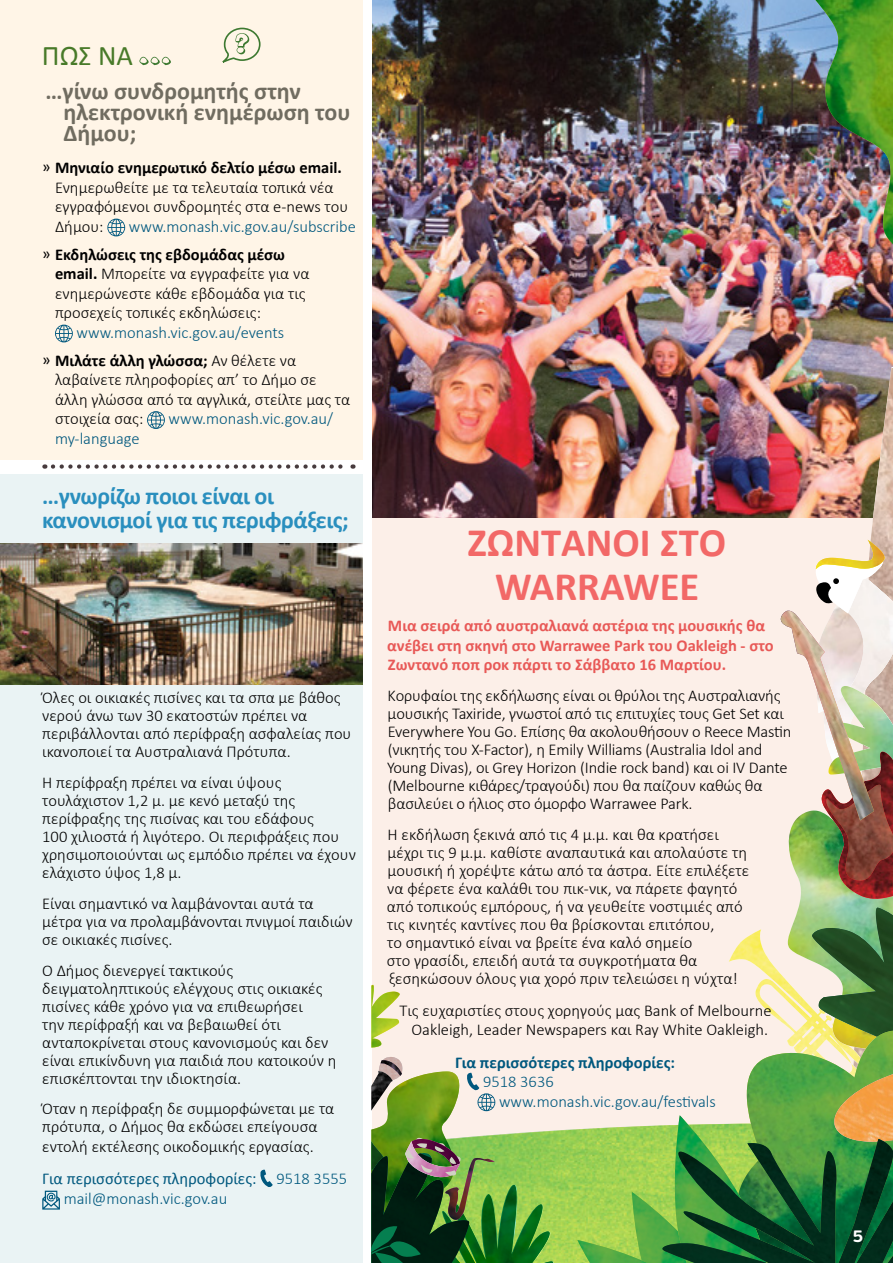
<style>
.page{position:relative;width:893px;height:1263px;background:#fff}
.page>*{position:absolute;margin:0;border:0;box-sizing:border-box;transform-origin:0 0}
.t1{font:700 40.5px/43.7px "Calibri";color:#f26867;text-align:center}
.t2{font:28.5px "Calibri";color:#487a29}
.t3{font:700 24px/21px "Calibri";color:#706c60}
.t4{font:700 24px/24px "Calibri";letter-spacing:-.02em;color:#2a8fbe}
.t5{font:300 16.5px/18px "Calibri";color:#000}
.t6{font:300 16.5px/28px "Calibri";color:#00587e}
.t7{font:700 16.5px/19.5px "Calibri";color:#e85957}
.t8{font:700 16.5px "Calibri";color:#00587e}
.t9{font:700 16.5px "Filson Soft";color:#fff}
.s1{font-weight:400}
.s2{font-weight:700}
.s3{font-weight:400;color:#000}
.s4{font-weight:700;color:#000}
.s5{color:#000}
.s6{font-weight:400;color:#00587e}
.s7{color:#00587e}
</style>
<div class="page">
<div style="left:372px;top:0;width:521px;height:1263px;background:#fcefe8"></div>
<div style="left:0;top:474px;width:363px;height:789px;background:#eaf3f4"></div>
<div style="left:0;top:0;width:363px;height:460px;background:#fff5e7"></div>
<svg style="left:139px;top:57px;width:32px;height:8px"></svg>
<svg style="left:222px;top:27px;width:39px;height:36px"></svg>
<svg style="left:107px;top:219px;width:18px;height:17px"></svg>
<svg style="left:55px;top:325px;width:18px;height:17px"></svg>
<svg style="left:147px;top:411px;width:18px;height:18px"></svg>
<svg style="left:53px;top:464px;width:300px;height:5px"></svg>
<svg style="left:260px;top:1169px;width:13px;height:18px"></svg>
<svg style="left:42px;top:1191px;width:18px;height:18px"></svg>
<img style="left:372px;top:0;width:521px;height:517px">
<img style="left:838px;top:368px;width:15px;height:150px">
<img style="left:853px;top:368px;width:40px;height:172px">
<svg style="left:577px;top:540px;width:316px;height:723px"></svg>
<img style="left:679px;top:1139px;width:214px;height:124px">
<img style="left:783px;top:290px;width:110px;height:40px">
<img style="left:793px;top:0;width:100px;height:271px">
<img style="left:815px;top:0;width:24px;height:120px">
<img style="left:0;top:543px;width:363px;height:142px">
<svg style="left:371px;top:984px;width:199px;height:279px"></svg>
<h2 class="t2" style="left:42px;top:37px;width:93px">ΠΩΣ ΝΑ</h2>
<h3 class="t3" style="left:64px;top:80px;width:288px;text-indent:-18px">…γίνω συνδρομητής στην ηλεκτρονική ενημέρωση του<br>Δήμου;</h3>
<p class="t5" style="left:55px;top:158px;width:295px;line-height:19.5px;text-indent:-13px"><span class="s1">ͫ</span> <span class="s2">Μηνιαίο ενημερωτικό δελτίο μέσω email.<br></span>Ενημερωθείτε με τα τελευταία τοπικά νέα εγγραφόμενοι συνδρομητές στα e-news του<br>Δήμου:</p>
<p class="t6" style="left:42px;top:212px;width:315px;text-indent:87px">www.monash.vic.gov.au/subscribe <span class="s3">ͫ</span> <span class="s4">Εκδηλώσεις της εβδομάδας μέσω</span></p>
<p class="t5" style="left:55px;top:264px;width:256px;line-height:19.5px"><span class="s2">email.</span> Μπορείτε να εγγραφείτε για να ενημερώνεστε κάθε εβδομάδα για τις προσεχείς τοπικές εκδηλώσεις:</p>
<p class="t6" style="left:42px;top:318px;width:256px;text-indent:34px">www.monash.vic.gov.au/events <span class="s3">ͫ</span> <span class="s4">Μιλάτε άλλη γλώσσα;</span> <span class="s5">Αν θέλετε να</span></p>
<p class="t5" style="left:55px;top:370px;width:297px;line-height:19.5px">λαβαίνετε πληροφορίες απ’ το Δήμο σε άλλη γλώσσα από τα αγγλικά, στείλτε μας τα στοιχεία σας:</p>
<p class="t6" style="left:169px;top:405px;width:166px">www.monash.vic.gov.au/</p>
<p class="t6" style="left:55px;top:424px;width:86px">my-language</p>
<h3 class="t4" style="left:42px;top:483px;width:308px">…γνωρίζω ποιοι είναι οι κανονισμοί για τις περιφράξεις;</h3>
<p class="t5" style="left:42px;top:689px;width:311px">Όλες οι οικιακές πισίνες και τα σπα με βάθος νερού άνω των 30 εκατοστών πρέπει να περιβάλλονται από περίφραξη ασφαλείας που ικανοποιεί τα Αυστραλιανά Πρότυπα.</p>
<p class="t5" style="left:42px;top:773px;width:315px">Η περίφραξη πρέπει να είναι ύψους τουλάχιστον 1,2 μ. με κενό μεταξύ της περίφραξης της πισίνας και του εδάφους<br>100 χιλιοστά ή λιγότερο. Οι περιφράξεις που χρησιμοποιούνται ως εμπόδιο πρέπει να έχουν ελάχιστο ύψος 1,8 μ.</p>
<p class="t5" style="left:42px;top:894px;width:312px">Είναι σημαντικό να λαμβάνονται αυτά τα μέτρα για να προλαμβάνονται πνιγμοί παιδιών σε οικιακές πισίνες.</p>
<p class="t5" style="left:42px;top:961px;width:296px">Ο Δήμος διενεργεί τακτικούς δειγματοληπτικούς ελέγχους στις οικιακές πισίνες κάθε χρόνο για να επιθεωρήσει<br>την περίφραξή και να βεβαιωθεί ότι ανταποκρίνεται στους κανονισμούς και δεν είναι επικίνδυνη για παιδιά που κατοικούν η επισκέπτονται την ιδιοκτησία.</p>
<p class="t5" style="left:42px;top:1100px;width:294px">Όταν η περίφραξη δε συμμορφώνεται με τα πρότυπα, ο Δήμος θα εκδώσει επείγουσα</p>
<p class="t5" style="left:42px;top:1130px;width:306px;line-height:32.2px">εντολή εκτέλεσης οικοδομικής εργασίας.<br><span class="s6">Για περισσότερες πληροφορίες:</span> <span class="s7">9518 3555</span></p>
<p class="t6" style="left:64px;top:1184px;width:165px">mail@monash.vic.gov.au</p>
<h1 class="t1" style="left:468px;top:519px;width:260px">ΖΩΝΤΑΝΟΙ ΣΤΟ<br>WARRAWEE</h1>
<p class="t7" style="left:387px;top:615px;width:388px">Μια σειρά από αυστραλιανά αστέρια της μουσικής θα ανέβει στη σκηνή στο Warrawee Park του Oakleigh - στο<br>Ζωντανό ποπ ροκ πάρτι το Σάββατο 16 Μαρτίου.</p>
<p class="t5" style="left:387px;top:686px;width:406px">Κορυφαίοι της εκδήλωσης είναι οι θρύλοι της Αυστραλιανής μουσικής Taxiride, γνωστοί από τις επιτυχίες τους Get Set και Everywhere You Go. Επίσης θα ακολουθήσουν ο Reece Mastin (νικητής του X-Factor), η Emily Williams (Australia Idol and Young Divas), οι Grey Horizon (Indie rock band) και oi IV Dante (Melbourne κιθάρες/τραγούδι) που θα παίζουν καθώς θα βασιλεύει ο ήλιος στο όμορφο Warrawee Park.</p>
<p class="t5" style="left:387px;top:825px;width:364px">Η εκδήλωση ξεκινά από τις 4 μ.μ. και θα κρατήσει μέχρι τις 9 μ.μ. καθίστε αναπαυτικά και απολαύστε τη μουσική ή χορέψτε κάτω από τα άστρα. Είτε επιλέξετε να φέρετε ένα καλάθι του πικ-νικ, να πάρετε φαγητό από τοπικούς εμπόρους, ή να γευθείτε νοστιμιές από τις κινητές καντίνες που θα βρίσκονται επιτόπου,<br>το σημαντικό είναι να βρείτε ένα καλό σημείο<br>στο γρασίδι, επειδή αυτά τα συγκροτήματα θα ξεσηκώσουν όλους για χορό πριν τελειώσει η νύχτα!</p>
<p class="t5" style="left:399px;top:1000px;width:373px;line-height:19.5px;text-align:center">Τις ευχαριστίες στους χορηγούς μας Bank of Melbourne<br>Oakleigh, Leader Newspapers και Ray White Oakleigh.</p>
<p class="t8" style="left:455px;top:1052px;width:221px">Για περισσότερες πληροφορίες:</p>
<p class="t6" style="left:499px;top:1072px;width:218px;line-height:19.5px;text-indent:-16px">9518 3636 www.monash.vic.gov.au/festivals</p>
<p class="t9" style="left:853px;top:1226px;width:12px">5</p>
</div>
